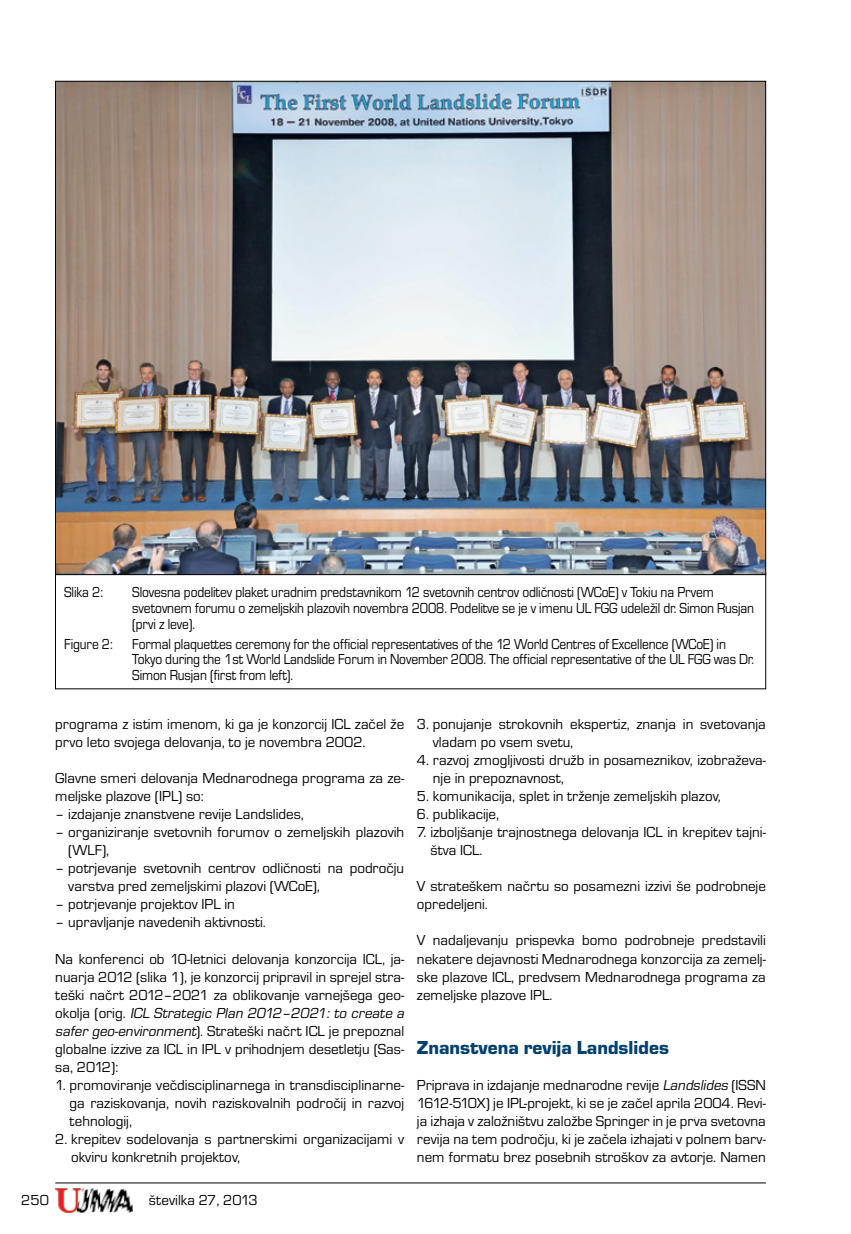
<style>
.page{position:relative;width:851px;height:1234px;background:#fff}
.page>*{position:absolute;margin:0;border:0;box-sizing:border-box;transform-origin:0 0}
.t1{font:19.5px "Eurostile TEE Blac";color:#004071}
.t2{font:15px/18px "Eurostile TEE";color:#000}
.t3{font:15px/15.8px "Eurostile TEE";color:#000;scale:.9 1}
.s1{font-style:italic}
</style>
<div class="page">
<hr style="left:55px;top:1182px;width:710px;height:1px;background:#000">
<img style="left:55px;top:1188px;width:77px;height:24px">
<img style="left:57px;top:83px;width:706px;height:489px">
<p class="t3" style="left:64px;top:584px;width:45px">Slika 2:</p>
<p class="t3" style="left:132px;top:584px;width:692px">Slovesna podelitev plaket uradnim predstavnikom 12 svetovnih centrov odličnosti (WCoE) v Tokiu na Prvem svetovnem forumu o zemeljskih plazovih novembra 2008. Podelitve se je v imenu UL FGG udeležil dr. Simon Rusjan (prvi z leve).</p>
<p class="t3" style="left:64px;top:636px;width:55px">Figure 2:</p>
<p class="t3" style="left:132px;top:636px;width:692px">Formal plaquettes ceremony for the official representatives of the 12 World Centres of Excellence (WCoE) in<br>Tokyo during the 1st World Landslide Forum in November 2008. The official representative of the UL FGG was Dr.<br>Simon Rusjan (first from left).</p>
<p class="t2" style="left:433px;top:715px;width:334px;text-indent:-16px">3. ponujanje strokovnih ekspertiz, znanja in svetovanja vladam po vsem svetu,</p>
<p class="t2" style="left:433px;top:751px;width:334px;text-indent:-16px">4. razvoj zmogljivosti družb in posameznikov, izobraževa&shy;nje in prepoznavnost,</p>
<p class="t2" style="left:417px;top:787px;width:305px">5. komunikacija, splet in trženje zemeljskih plazov,</p>
<p class="t2" style="left:417px;top:805px;width:84px">6. publikacije,</p>
<p class="t2" style="left:430px;top:823px;width:337px;text-indent:-13px">7. izboljšanje trajnostnega delovanja ICL in krepitev tajni&shy;štva ICL.</p>
<p class="t2" style="left:417px;top:877px;width:350px">V strateškem načrtu so posamezni izzivi še podrobneje opredeljeni.</p>
<p class="t2" style="left:417px;top:931px;width:350px;text-align:justify">V nadaljevanju prispevka bomo podrobneje predstavili nekatere dejavnosti Mednarodnega konzorcija za zemelj&shy;ske plazove ICL, predvsem Mednarodnega programa za zemeljske plazove IPL.</p>
<h1 class="t1" style="left:417px;top:1036px;width:253px">Znanstvena revija Landslides</h1>
<p class="t2" style="left:417px;top:1075px;width:350px;text-align:justify">Priprava in izdajanje mednarodne revije <span class="s1">Landslides</span> (ISSN 1612-510X) je IPL-projekt, ki se je začel aprila 2004. Revi&shy;ja izhaja v založništvu založbe Springer in je prva svetovna revija na tem področju, ki je začela izhajati v polnem barv&shy;nem formatu brez posebnih stroškov za avtorje. Namen</p>
<p class="t2" style="left:55px;top:715px;width:350px">programa z istim imenom, ki ga je konzorcij ICL začel že prvo leto svojega delovanja, to je novembra 2002.</p>
<p class="t2" style="left:55px;top:769px;width:350px">Glavne smeri delovanja Mednarodnega programa za ze&shy;meljske plazove (IPL) so:</p>
<p class="t2" style="left:55px;top:805px;width:250px">– izdajanje znanstvene revije Landslides,</p>
<p class="t2" style="left:68px;top:823px;width:337px;text-indent:-13px">– organiziranje svetovnih forumov o zemeljskih plazovih (WLF),</p>
<p class="t2" style="left:68px;top:859px;width:337px;text-indent:-13px">– potrjevanje svetovnih centrov odličnosti na področju varstva pred zemeljskimi plazovi (WCoE),</p>
<p class="t2" style="left:55px;top:895px;width:181px">– potrjevanje projektov IPL in</p>
<p class="t2" style="left:55px;top:913px;width:212px">– upravljanje navedenih aktivnosti.</p>
<p class="t2" style="left:55px;top:949px;width:353px">Na konferenci ob 10-letnici delovanja konzorcija ICL, ja&shy;nuarja 2012 (slika 1), je konzorcij pripravil in sprejel stra&shy;teški načrt 2012–2021 za oblikovanje varnejšega geo&shy;o ko l j a ( o r i g . <span class="s1">ICL Strategic Plan 2012–2021: to create a safer geo-environment</span>). Strateški načrt ICL je prepoznal globalne izzive za ICL in IPL v prihodnjem desetletju (Sas&shy;sa, 2012):</p>
<p class="t2" style="left:70px;top:1075px;width:336px;text-align:justify;text-indent:-14px">1. promoviranje večdisciplinarnega in transdisciplinarne&shy;ga raziskovanja, novih raziskovalnih področij in razvoj tehnologij,</p>
<p class="t2" style="left:71px;top:1129px;width:334px;text-indent:-16px">2. krepitev sodelovanja s partnerskimi organizacijami v okviru konkretnih projektov,</p>
<p class="t2" style="left:21px;top:1190px;width:29px">250</p>
<p class="t2" style="left:149px;top:1190px;width:110px">številka 27, 2013</p>
</div>
